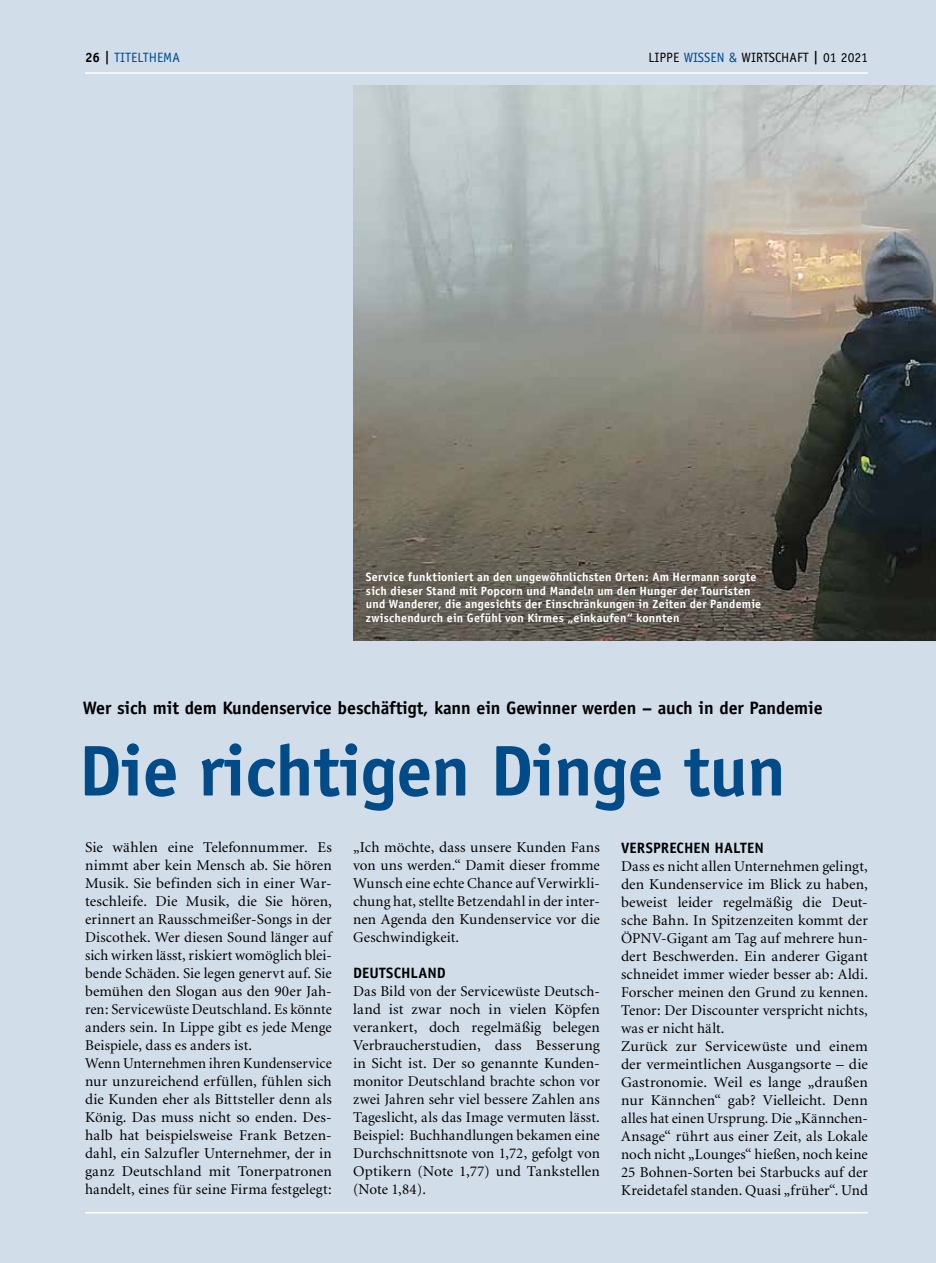
<style>
.page{position:relative;width:936px;height:1263px;background:#fff}
.page>*{position:absolute;margin:0;border:0;box-sizing:border-box;transform-origin:0 0}
.t1{font:700 72px "Officina Sans";letter-spacing:-.01em;color:#004b88}
.t2{font:700 18px "Officina Sans";letter-spacing:-.005em;color:#000}
.t3{font:15px/18px "Minion";letter-spacing:.005em;color:#000}
.t4{font:700 15px "Officina Sans";letter-spacing:.005em;color:#000}
.t5{font:13.5px "Officina Sans";color:#000}
.t6{font:13.5px "Officina Sans";color:#004b88}
.t7{font:700 12px/13.5px "Officina Sans";letter-spacing:.015em;color:#fff}
.s1{font-weight:700;color:#000}
.s2{color:#004b88}
.s3{font-weight:700}
</style>
<div class="page">
<div style="left:0;top:0;width:935px;height:1263px;background:#d2ddea"></div>
<hr style="left:85px;top:1212px;width:782px;height:1px;background:#fff">
<hr style="left:85px;top:72px;width:782px;height:2px;background:#fff">
<img style="left:353px;top:85px;width:582px;height:555px">
<p class="t6" style="left:85px;top:49px;width:96px"><span class="s1">26 |</span> TITELTHEMA</p>
<p class="t5" style="left:648px;top:49px;width:221px">LIPPE <span class="s2">WISSEN &amp;</span> WIRTSCHAFT <span class="s3">|</span> 01 2021</p>
<p class="t7" style="left:366px;top:570px;width:397px">Service funktioniert an den ungewöhnlichsten Orten: Am Hermann sorgte sich dieser Stand mit Popcorn und Mandeln um den Hunger der Touristen und Wanderer, die angesichts der Einschränkungen in Zeiten der Pandemie zwischendurch ein Gefühl von Kirmes „einkaufen“ konnten</p>
<p class="t2" style="left:83px;top:696px;width:741px">Wer sich mit dem Kundenservice beschäftigt, kann ein Gewinner werden – auch in der Pandemie</p>
<h1 class="t1" style="left:79px;top:726px;width:708px">Die richtigen Dinge tun</h1>
<p class="t3" style="left:85px;top:839px;width:248px">Sie wählen eine Telefonnummer. Es nimmt aber kein Mensch ab. Sie hören Musik. Sie befinden sich in einer War&shy;teschleife. Die Musik, die Sie hören, erinnert an Rausschmeißer-Songs in der Discothek. Wer diesen Sound länger auf sich wirken lässt, riskiert womöglich blei&shy;bende Schäden. Sie legen genervt auf. Sie bemühen den Slogan aus den 90er Jah&shy;ren: Servicewüste Deutschland. Es könnte anders sein. In Lippe gibt es jede Menge Beispiele, dass es anders ist.<br>Wenn Unternehmen ihren Kundenservice nur unzureichend erfüllen, fühlen sich die Kunden eher als Bittsteller denn als König. Das muss nicht so enden. Des&shy;halb hat beispielsweise Frank Betzen&shy;dahl, ein Salzufler Unternehmer, der in ganz Deutschland mit Tonerpatronen handelt, eines für seine Firma festgelegt:</p>
<p class="t3" style="left:353px;top:839px;width:248px;text-align:justify">„Ich möchte, dass unsere Kunden Fans von uns werden.“ Damit dieser fromme Wunsch eine echte Chance auf Verwirkli&shy;chung hat, stellte Betzendahl in der inter&shy;nen Agenda den Kundenservice vor die Geschwindigkeit.</p>
<p class="t4" style="left:621px;top:838px;width:144px">VERSPRECHEN HALTEN</p>
<p class="t3" style="left:621px;top:858px;width:248px">Dass es nicht allen Unternehmen gelingt, den Kundenservice im Blick zu haben, beweist leider regelmäßig die Deut&shy;sche Bahn. In Spitzenzeiten kommt der ÖPNV-Gigant am Tag auf mehrere hun&shy;dert Beschwerden. Ein anderer Gigant schneidet immer wieder besser ab: Aldi.<br>Forscher meinen den Grund zu kennen.<br>Tenor: Der Discounter verspricht nichts, was er nicht hält.<br>Zurück zur Servicewüste und einem der vermeintlichen Ausgangsorte – die Gastronomie. Weil es lange „draußen nur Kännchen“ gab? Vielleicht. Denn alles hat einen Ursprung. Die „Kännchen-Ansage“ rührt aus einer Zeit, als Lokale noch nicht „Lounges“ hießen, noch keine 25 Bohnen-Sorten bei Starbucks auf der Kreidetafel standen. Quasi „früher“. Und</p>
<p class="t4" style="left:353px;top:964px;width:94px">DEUTSCHLAND</p>
<p class="t3" style="left:353px;top:983px;width:248px">Das Bild von der Servicewüste Deutsch&shy;land ist zwar noch in vielen Köpfen verankert, doch regelmäßig belegen Verbraucherstudien, dass Besserung in Sicht ist. Der so genannte Kunden&shy;monitor Deutschland brachte schon vor zwei Jahren sehr viel bessere Zahlen ans Tageslicht, als das Image vermuten lässt.<br>Beispiel: Buchhandlungen bekamen eine Durchschnittsnote von 1,72, gefolgt von Optikern (Note 1,77) und Tankstellen (Note 1,84).</p>
</div>
